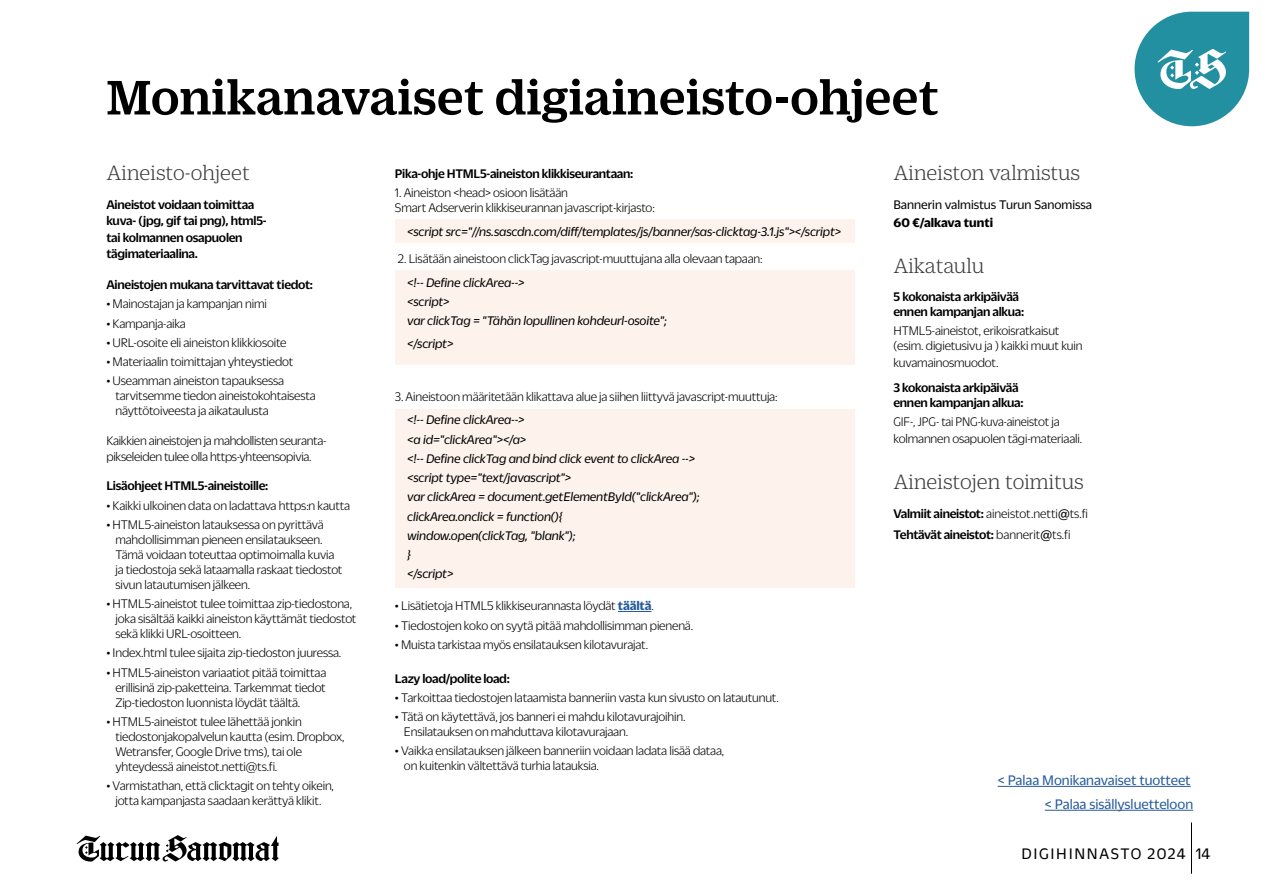
<style>
.page{position:relative;width:1263px;height:893px;background:#fff}
.page>*{position:absolute;margin:0;border:0;box-sizing:border-box;transform-origin:0 0}
.t1{font:500 52.5px "Duplicate Ionic";color:#000}
.t2{font:300 22.5px "Duplicate Ionic";color:#3c3c3b}
.t3{font:16.5px "Duplicate Sans";letter-spacing:.1em;color:#000}
.t4{font:15px "Duplicate Sans";color:#275b9b}
.t5{font:300 13.5px/15px "Duplicate Sans";letter-spacing:-.01em;color:#000}
.t6{font:italic 13.5px/19.2px "Duplicate Sans";letter-spacing:-.01em;color:#000}
.t7{font:500 13.5px/16.5px "Duplicate Sans";letter-spacing:-.02em;color:#000}
.t8{font:300 13.5px/16.5px "Duplicate Sans";letter-spacing:-.01em;color:#000;scale:.96 1}
.t9{font:13.5px "Duplicate Sans";color:#000}
.t10{font:700 13.5px "Duplicate Sans";color:#000}
.s1{font-weight:700;color:#275b9b}
.s2{font-weight:300}
.s3{font-weight:400}
</style>
<div class="page">
<hr style="left:1191px;top:822px;width:1px;height:51px;background:#000">
<svg style="left:77px;top:835px;width:202px;height:27px"></svg>
<svg style="left:1134px;top:12px;width:115px;height:114px"></svg>
<div style="left:395px;top:409px;width:460px;height:179px;background:#fdf3ec"></div>
<div style="left:395px;top:270px;width:460px;height:94px;background:#fdf3ec"></div>
<div style="left:395px;top:219px;width:460px;height:24px;background:#fdf3ec"></div>
<hr style="left:618px;top:611px;width:33px;height:1px;background:#275b9b">
<hr style="left:1045px;top:810px;width:148px;height:1px;background:#275b9b">
<hr style="left:998px;top:786px;width:193px;height:1px;background:#275b9b">
<h1 class="t1" style="left:106px;top:60px;width:834px">Monikanavaiset digiaineisto-ohjeet</h1>
<h2 class="t2" style="left:106px;top:158px;width:145px">Aineisto-ohjeet</h2>
<p class="t7" style="left:106px;top:195px;width:162px">Aineistot voidaan toimittaa kuva- (jpg, gif tai png), html5- tai kolmannen osapuolen tägimateriaalina.</p>
<p class="t7" style="left:106px;top:275px;width:208px">Aineistojen mukana tarvittavat tiedot:</p>
<p class="t5" style="left:106px;top:296px;width:162px">• Mainostajan ja kampanjan nimi</p>
<p class="t5" style="left:106px;top:315px;width:81px">• Kampanja-aika</p>
<p class="t5" style="left:106px;top:334px;width:182px">• URL-osoite eli aineiston klikkiosoite</p>
<p class="t5" style="left:106px;top:353px;width:188px">• Materiaalin toimittajan yhteystiedot</p>
<p class="t5" style="left:115px;top:373px;width:202px;text-indent:-9px">• Useamman aineiston tapauksessa tarvitsemme tiedon aineistokohtaisesta näyttötoiveesta ja aikataulusta</p>
<p class="t5" style="left:106px;top:431px;width:222px;line-height:16.5px">Kaikkien aineistojen ja mahdollisten seuranta&shy;pikseleiden tulee olla https-yhteensopivia.</p>
<p class="t7" style="left:106px;top:477px;width:163px">Lisäohjeet HTML5-aineistoille:</p>
<p class="t5" style="left:106px;top:497px;width:245px">• Kaikki ulkoinen data on ladattava https:n kautta</p>
<p class="t5" style="left:115px;top:516px;width:229px;text-indent:-9px">• HTML5-aineiston latauksessa on pyrittävä mahdollisimman pieneen ensilataukseen.<br>Tämä voidaan toteuttaa optimoimalla kuvia ja tiedostoja sekä lataamalla raskaat tiedostot sivun latautumisen jälkeen.</p>
<p class="t5" style="left:115px;top:595px;width:242px;text-indent:-9px">• HTML5-aineistot tulee toimittaa zip-tiedostona, joka sisältää kaikki aineiston käyttämät tiedostot sekä klikki URL-osoitteen.</p>
<p class="t5" style="left:106px;top:645px;width:236px">• Index.html tulee sijaita zip-tiedoston juuressa.</p>
<p class="t5" style="left:115px;top:664px;width:212px;text-align:justify;text-indent:-9px">• HTML5-aineiston variaatiot pitää toimittaa erillisinä zip-paketteina. Tarkemmat tiedot Zip-tiedoston luonnista löydät täältä.</p>
<p class="t5" style="left:115px;top:713px;width:231px;text-indent:-9px">• HTML5-aineistot tulee lähettää jonkin tiedostonjakopalvelun kautta (esim. Dropbox, Wetransfer, Google Drive tms), tai ole yhteydessä aineistot.netti@ts.fi.</p>
<p class="t5" style="left:106px;top:777px;width:229px;text-align:center">• Varmistathan, että clicktagit on tehty oikein, jotta kampanjasta saadaan kerättyä klikit.</p>
<p class="t7" style="left:395px;top:164px;width:240px">Pika-ohje HTML5-aineiston klikkiseurantaan:</p>
<p class="t5" style="left:395px;top:185px;width:261px">1. Aineiston &lt;head&gt; osioon lisätään<br>Smart Adserverin klikkiseurannan javascript-kirjasto:</p>
<p class="t6" style="left:407px;top:221px;width:435px">&lt;script src="//ns.sascdn.com/diff/templates/js/banner/sas-clicktag-3.1.js"&gt;&lt;/script&gt;</p>
<p class="t5" style="left:398px;top:251px;width:366px">2. Lisätään aineistoon clickTag javascript-muuttujana alla olevaan tapaan:</p>
<p class="t6" style="left:407px;top:272px;width:261px">&lt;!-- Define clickArea--&gt;<br>&lt;script&gt;<br>var clickTag = "Tähän lopullinen kohdeurl-osoite";</p>
<p class="t6" style="left:407px;top:333px;width:48px">&lt;/script&gt;</p>
<p class="t5" style="left:395px;top:388px;width:384px">3. Aineistoon määritetään klikattava alue ja siihen liittyvä javascript-muuttuja:</p>
<p class="t6" style="left:407px;top:410px;width:294px">&lt;!-- Define clickArea--&gt;<br>&lt;a id="clickArea"&gt;&lt;/a&gt;<br>&lt;!-- Define clickTag and bind click event to clickArea --&gt; &lt;script type="text/javascript"&gt;<br>var clickArea = document.getElementById("clickArea"); clickArea.onclick = function(){<br>window.open(clickTag, "blank");<br>}<br>&lt;/script&gt;</p>
<p class="t5" style="left:395px;top:598px;width:260px">• Lisätietoja HTML5 klikkiseurannasta löydät <span class="s1">täältä</span>.</p>
<p class="t5" style="left:395px;top:617px;width:300px">• Tiedostojen koko on syytä pitää mahdollisimman pienenä.</p>
<p class="t5" style="left:395px;top:636px;width:255px">• Muista tarkistaa myös ensilatauksen kilotavurajat.</p>
<p class="t7" style="left:395px;top:669px;width:116px">Lazy load/polite load:</p>
<p class="t5" style="left:395px;top:689px;width:385px">• Tarkoittaa tiedostojen lataamista banneriin vasta kun sivusto on latautunut.</p>
<p class="t5" style="left:404px;top:708px;width:283px;text-indent:-9px">• Tätä on käytettävä, jos banneri ei mahdu kilotavurajoihin.<br>Ensilatauksen on mahduttava kilotavurajaan.</p>
<p class="t5" style="left:404px;top:743px;width:322px;text-indent:-9px">• Vaikka ensilatauksen jälkeen banneriin voidaan ladata lisää dataa, on kuitenkin vältettävä turhia latauksia.</p>
<h2 class="t2" style="left:893px;top:158px;width:188px">Aineiston valmistus</h2>
<p class="t9" style="left:893px;top:196px;width:200px">Bannerin valmistus Turun Sanomissa</p>
<p class="t10" style="left:893px;top:213px;width:101px">60 €/alkava tunti</p>
<h2 class="t2" style="left:893px;top:251px;width:92px">Aikataulu</h2>
<p class="t7" style="left:893px;top:288px;width:132px;line-height:15px">5 kokonaista arkipäivää ennen kampanjan alkua:</p>
<p class="t5" style="left:893px;top:323px;width:191px">HTML5-aineistot, erikoisratkaisut (esim. digietusivu ja ) kaikki muut kuin</p>
<p class="t5" style="left:893px;top:354px;width:107px">kuvamainosmuodot.</p>
<p class="t7" style="left:893px;top:379px;width:132px;line-height:15px">3 kokonaista arkipäivää ennen kampanjan alkua:</p>
<p class="t8" style="left:893px;top:413px;width:198px">GIF-, JPG- tai PNG-kuva-aineistot ja kolmannen osapuolen tägi-materiaali.</p>
<h2 class="t2" style="left:893px;top:467px;width:192px">Aineistojen toimitus</h2>
<p class="t7" style="left:893px;top:503px;width:196px;line-height:20.7px">Valmiit aineistot: <span class="s2">aineistot.netti</span><span class="s3">@</span><span class="s2">ts.fi<br></span>Tehtävät aineistot: <span class="s2">bannerit</span><span class="s3">@</span><span class="s2">ts.fi</span></p>
<p class="t4" style="left:998px;top:771px;width:194px">&lt; Palaa Monikanavaiset tuotteet</p>
<p class="t4" style="left:1045px;top:795px;width:150px">&lt; Palaa sisällysluetteloon</p>
<p class="t3" style="left:1021px;top:843px;width:190px">DIGIHINNASTO 2024 14</p>
</div>
